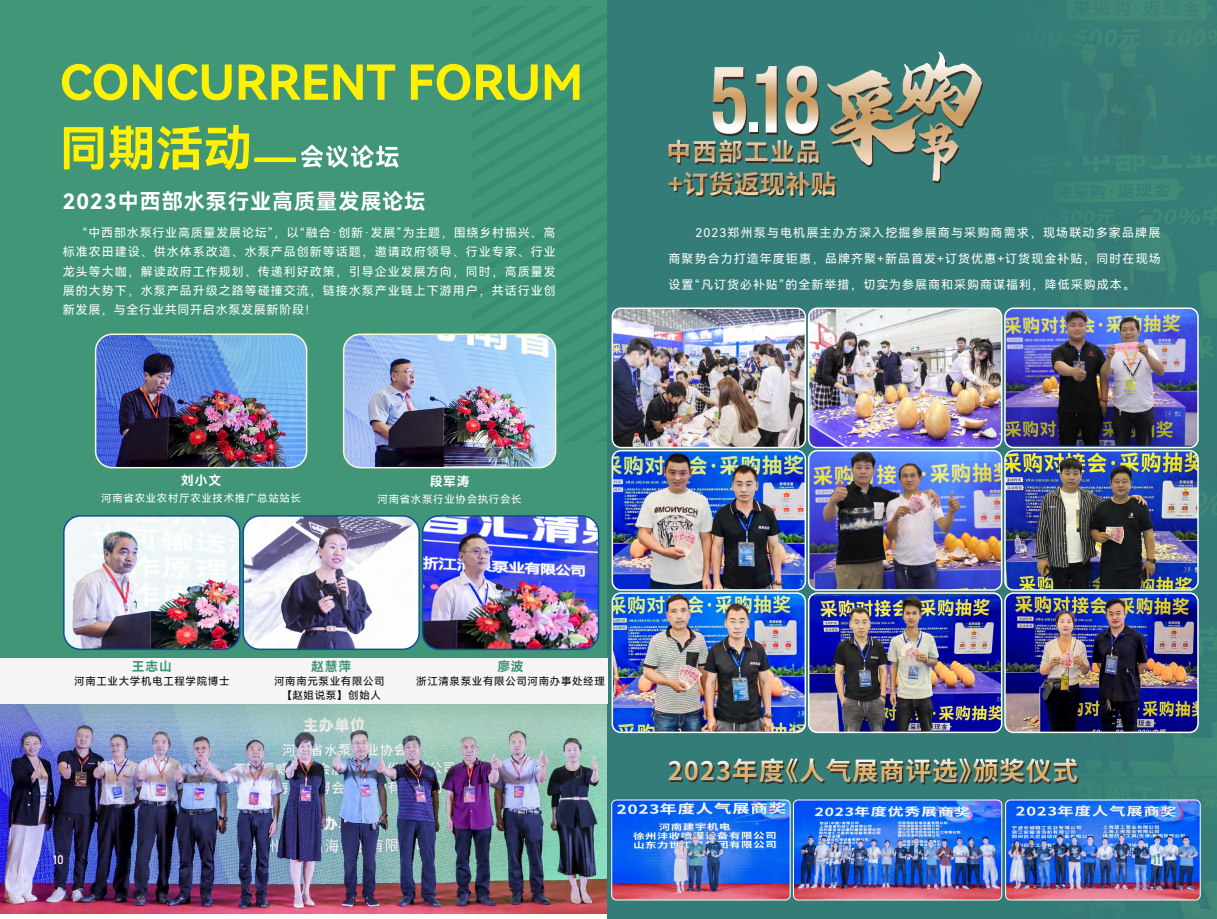
<style>
.page{position:relative;width:1217px;height:919px;background:#fff}
.page>*{position:absolute;margin:0;border:0;box-sizing:border-box;transform-origin:0 0}
.t1{font:700 25.5px "Source Han Sans CN";letter-spacing:.04em;color:#3a2f27}
.t2{font:21.15px "Harmony OS Sans SC Bold";letter-spacing:.05em;color:#fff}
.t3{font:12.75px "Harmony OS Sans SC Bold";letter-spacing:.06em;color:#3d9074}
.t4{font:12.75px "Harmony OS Sans SC Bold";letter-spacing:.06em;color:#fff}
.t5{font:12.15px "Bahnschrift";color:#fff}
.t6{font:12.15px "Bahnschrift";color:#409677}
.t7{font:12px/19.2px "Harmony OS Sans SC";letter-spacing:.08em;color:#fff;text-align:justify}
.t8{font:10.5px/14.1px "Harmony OS Sans SC";letter-spacing:.06em;color:#030303;text-align:center}
.t9{font:10.5px "Harmony OS Sans SC";letter-spacing:.06em;color:#fff}
</style>
<div class="page">
<img style="left:0;top:0;width:607px;height:914px">
<img style="left:607px;top:0;width:609px;height:918px">
<svg style="left:668px;top:52px;width:314px;height:144px;background:#688c7d"></svg>
<img style="left:612px;top:308px;width:193px;height:139px">
<div style="left:611px;top:307px;width:194px;height:141px;border:2px solid #fff;border-radius:9px"></div>
<img style="left:808px;top:308px;width:193px;height:139px">
<div style="left:807px;top:307px;width:195px;height:141px;border:2px solid #fff;border-radius:9px"></div>
<img style="left:1004px;top:308px;width:193px;height:137px">
<div style="left:1003px;top:307px;width:195px;height:141px;border:2px solid #fff;border-radius:9px"></div>
<img style="left:612px;top:451px;width:193px;height:139px">
<div style="left:611px;top:450px;width:194px;height:140px;border:2px solid #fff;border-radius:9px"></div>
<img style="left:808px;top:450px;width:193px;height:140px">
<div style="left:807px;top:450px;width:195px;height:140px;border:2px solid #fff;border-radius:9px"></div>
<img style="left:1004px;top:450px;width:193px;height:140px">
<div style="left:1003px;top:450px;width:195px;height:140px;border:2px solid #fff;border-radius:9px"></div>
<img style="left:808px;top:595px;width:193px;height:137px">
<div style="left:807px;top:592px;width:195px;height:141px;border:2px solid #fff;border-radius:9px"></div>
<img style="left:1004px;top:593px;width:193px;height:139px">
<div style="left:1003px;top:592px;width:195px;height:141px;border:2px solid #fff;border-radius:9px"></div>
<svg style="left:668px;top:758px;width:408px;height:24px;background:#779781"></svg>
<div style="left:0;top:657px;width:607px;height:46px;background:#f4f5f4"></div>
<img style="left:64px;top:516px;width:176px;height:133px">
<div style="left:63px;top:515px;width:177px;height:135px;border:2px solid #0d4da1;border-radius:17px"></div>
<img style="left:243px;top:516px;width:176px;height:133px">
<div style="left:242px;top:515px;width:178px;height:135px;border:2px solid #0d4da1;border-radius:17px"></div>
<img style="left:96px;top:334px;width:210px;height:133px">
<div style="left:95px;top:333px;width:212px;height:135px;border:2px solid #faf9d6;border-radius:17px"></div>
<img style="left:343px;top:334px;width:212px;height:133px">
<div style="left:343px;top:333px;width:213px;height:135px;border:2px solid #faf9d6;border-radius:17px"></div>
<img style="left:422px;top:516px;width:176px;height:133px">
<div style="left:422px;top:515px;width:177px;height:135px;border:2px solid #0d4da1;border-radius:17px"></div>
<svg style="left:62px;top:64px;width:65px;height:36px;background:#99c03f"></svg>
<svg style="left:133px;top:64px;width:29px;height:36px"></svg>
<svg style="left:168px;top:64px;width:63px;height:36px;background:#94be42"></svg>
<svg style="left:238px;top:64px;width:157px;height:36px;background:#9dc23d"></svg>
<svg style="left:411px;top:6px;width:198px;height:435px;background:#569c81"></svg>
<svg style="left:64px;top:127px;width:39px;height:42px;background:#b9cf2b"></svg>
<svg style="left:109px;top:125px;width:289px;height:45px;background:#7fb562"></svg>
<img style="left:611px;top:800px;width:179px;height:99px">
<div style="left:611px;top:799px;width:179px;height:101px;border:1px solid #fefefc;border-radius:5px"></div>
<img style="left:794px;top:800px;width:207px;height:99px">
<div style="left:792px;top:799px;width:209px;height:101px;border:1px solid #fefefc;border-radius:5px"></div>
<img style="left:1006px;top:801px;width:192px;height:97px">
<div style="left:1004px;top:799px;width:196px;height:101px;border:1px solid #fefefc;border-radius:5px"></div>
<img style="left:612px;top:593px;width:193px;height:139px">
<div style="left:611px;top:592px;width:194px;height:141px;border:2px solid #fff;border-radius:9px"></div>
<h2 class="t2" style="left:63px;top:187px;width:364px">2023中西部水泵行业高质量发展论坛</h2>
<p class="t7" style="left:63px;top:223px;width:494px;text-indent:19px">“中西部水泵行业高质量发展论坛”，以“融合·创新·发展”为主题，围绕乡村振兴、高标准农田建设、供水体系改造、水泵产品创新等话题，邀请政府领导、行业专家、行业龙头等大咖，解读政府工作规划、传递利好政策，引导企业发展方向，同时，高质量发展的大势下，水泵产品升级之路等碰撞交流，链接水泵产业链上下游用户，共话行业创新发展，与全行业共同开启水泵发展新阶段！</p>
<p class="t4" style="left:181px;top:471px;width:41px">刘小文</p>
<p class="t9" style="left:101px;top:491px;width:201px">河南省农业农村厅农业技术推广总站站长</p>
<p class="t4" style="left:429px;top:472px;width:41px">段军涛</p>
<p class="t9" style="left:377px;top:492px;width:146px">河南省水泵行业协会执行会长</p>
<p class="t3" style="left:132px;top:657px;width:41px">王志山</p>
<p class="t8" style="left:74px;top:673px;width:157px">河南工业大学机电工程学院博士</p>
<p class="t3" style="left:311px;top:657px;width:41px">赵慧萍</p>
<p class="t8" style="left:274px;top:673px;width:112px">河南南元泵业有限公司【赵姐说泵】创始人</p>
<p class="t3" style="left:497px;top:657px;width:28px">廖波</p>
<p class="t8" style="left:416px;top:673px;width:190px">浙江清泉泵业有限公司河南办事处经理</p>
<h1 class="t1" style="left:669px;top:171px;width:170px">+订货返现补贴</h1>
<p class="t7" style="left:668px;top:219px;width:493px;line-height:26.1px;text-indent:27px">2023郑州泵与电机展主办方深入挖掘参展商与采购商需求，现场联动多家品牌展商聚势合力打造年度钜惠，品牌齐聚+新品首发+订货优惠+订货现金补贴，同时在现场设置“凡订货必补贴”的全新举措，切实为参展商和采购商谋福利，降低采购成本。</p>
<h1 class="t1" style="left:669px;top:757px;width:411px">2023年度《人气展商评选》颁奖仪式</h1>
<p class="t5" style="left:53px;top:850px;width:12px">10</p>
<p class="t6" style="left:1152px;top:850px;width:10px">11</p>
</div>
